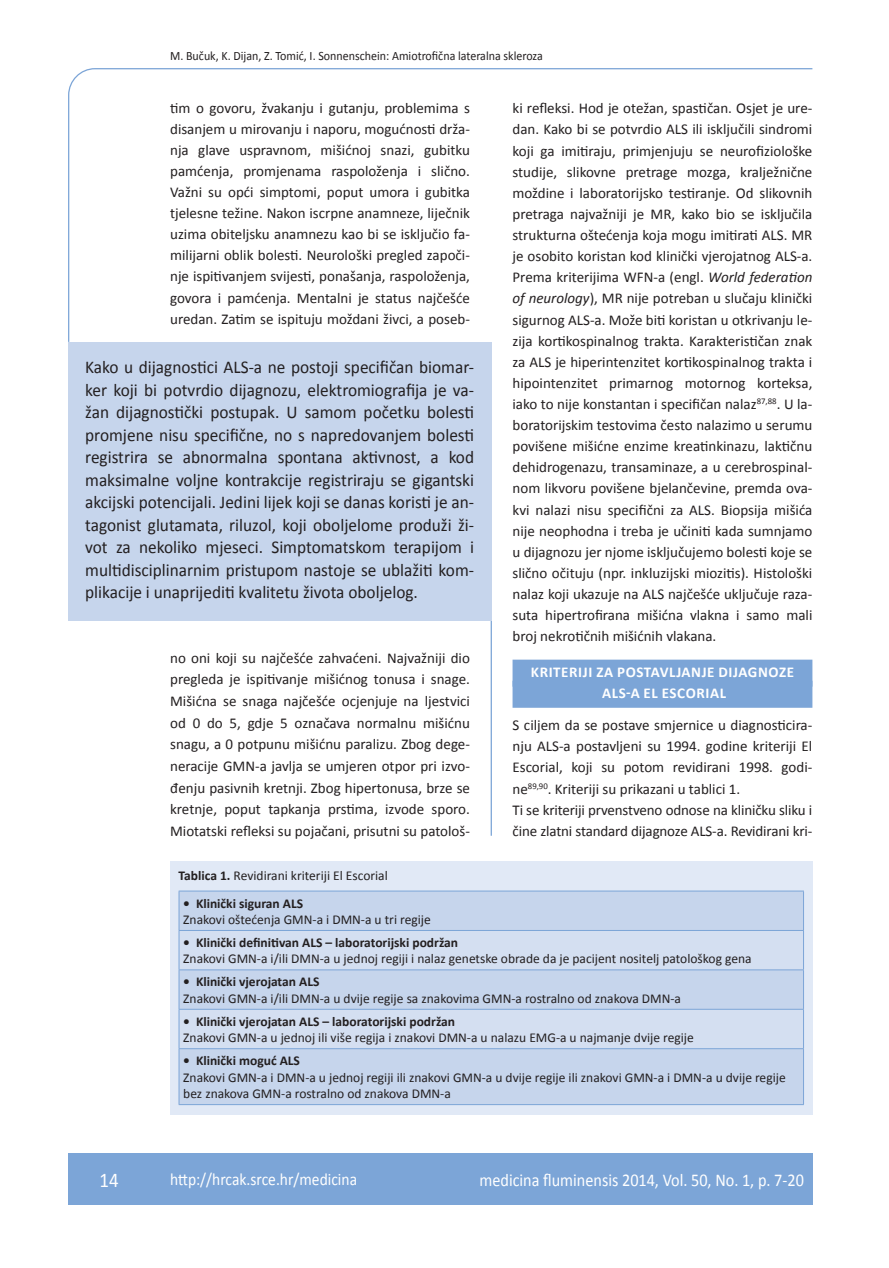
<style>
.page{position:relative;width:889px;height:1268px;background:#fff}
.page>*{position:absolute;margin:0;border:0;box-sizing:border-box;transform-origin:0 0}
.t1{font:21px "Calibri";color:#fff;scale:.9 1}
.t2{font:18px/22.5px "Calibri";color:#231f20;text-align:justify;scale:.96 1}
.t3{font:18px "Calibri";color:#fff;scale:.9 1}
.t4{font:17.25px "Calibri";color:#fff;scale:.9 1}
.t5{font:15px/21.1px "Calibri";color:#231f20;text-align:justify}
.t6{font:700 15px/21.1px "Calibri";letter-spacing:.04em;color:#fff;text-align:center}
.t7{font:13.5px/16.5px "Calibri";color:#231f20}
.t8{font:700 13.5px "Calibri";color:#231f20}
.t9{font:12.75px "Calibri";color:#231f20;scale:.94 1}
.s1{font-style:italic}
.s2{font-weight:700}
</style>
<div class="page">
<svg style="left:68px;top:68px;width:745px;height:275px"></svg>
<hr style="left:490px;top:620px;width:2px;height:215px;background:#7ca5d7">
<div style="left:68px;top:1152px;width:744px;height:51px;background:#7ca5d7"></div>
<div style="left:512px;top:659px;width:300px;height:27px;background:#7ca5d7"></div>
<div style="left:512px;top:680px;width:300px;height:27px;background:#7ca5d7"></div>
<div style="left:68px;top:342px;width:423px;height:279px;background:#c6d5ec"></div>
<div style="left:170px;top:861px;width:642px;height:253px;background:#e1e9f6"></div>
<div style="left:180px;top:891px;width:623px;height:212px;background:#c6d5ec"></div>
<svg style="left:180px;top:930px;width:623px;height:118px;fill:#d4dff1"></svg>
<hr style="left:179px;top:890px;width:625px;height:1px;background:#7ca5d7">
<hr style="left:179px;top:891px;width:1px;height:38px;background:#7ca5d7">
<hr style="left:803px;top:891px;width:1px;height:38px;background:#7ca5d7">
<hr style="left:179px;top:929px;width:625px;height:1px;background:#7ca5d7">
<hr style="left:179px;top:930px;width:1px;height:39px;background:#7ca5d7">
<hr style="left:803px;top:930px;width:1px;height:39px;background:#7ca5d7">
<hr style="left:179px;top:969px;width:625px;height:1px;background:#7ca5d7">
<hr style="left:179px;top:970px;width:1px;height:38px;background:#7ca5d7">
<hr style="left:803px;top:970px;width:1px;height:38px;background:#7ca5d7">
<hr style="left:179px;top:1008px;width:625px;height:1px;background:#7ca5d7">
<hr style="left:179px;top:1009px;width:1px;height:39px;background:#7ca5d7">
<hr style="left:803px;top:1009px;width:1px;height:39px;background:#7ca5d7">
<hr style="left:179px;top:1048px;width:625px;height:1px;background:#7ca5d7">
<hr style="left:179px;top:1048px;width:1px;height:55px;background:#7ca5d7">
<hr style="left:803px;top:1048px;width:1px;height:55px;background:#7ca5d7">
<hr style="left:179px;top:1103px;width:625px;height:1px;background:#7ca5d7">
<p class="t9" style="left:170px;top:47px;width:398px">M. Bučuk, K. Dijan, Z. Tomić, I. Sonnenschein: Amiotrofična lateralna skleroza</p>
<p class="t5" style="left:170px;top:97px;width:301px">tim o govoru, žvakanju i gutanju, problemima s disanjem u mirovanju i naporu, mogućnosti drža&shy;nja glave uspravnom, mišićnoj snazi, gubitku pamćenja, promjenama raspoloženja i slično.<br>Važni su opći simptomi, poput umora i gubitka tjelesne težine. Nakon iscrpne anamneze, liječnik uzima obiteljsku anamnezu kao bi se isključio fa&shy;milijarni oblik bolesti. Neurološki pregled započi&shy;nje ispitivanjem svijesti, ponašanja, raspoloženja, govora i pamćenja. Mentalni je status najčešće uredan. Zatim se ispituju moždani živci, a poseb-</p>
<p class="t5" style="left:512px;top:97px;width:301px">ki refleksi. Hod je otežan, spastičan. Osjet je ure&shy;dan. Kako bi se potvrdio ALS ili isključili sindromi koji ga imitiraju, primjenjuju se neurofiziološke studije, slikovne pretrage mozga, kralježnične moždine i laboratorijsko testiranje. Od slikovnih pretraga najvažniji je MR, kako bio se isključila strukturna oštećenja koja mogu imitirati ALS. MR je osobito koristan kod klinički vjerojatnog ALS-a.<br>Prema kriterijima WFN-a (engl. <span class="s1">World federation of neurology</span>), MR nije potreban u slučaju klinički sigurnog ALS-a. Može biti koristan u otkrivanju le&shy;zija kortikospinalnog trakta. Karakterističan znak za ALS je hiperintenzitet kortikospinalnog trakta i hipointenzitet primarnog motornog korteksa, iako to nije konstantan i specifičan nalaz<sup>87,88</sup>. U la&shy;boratorijskim testovima često nalazimo u serumu povišene mišićne enzime kreatinkinazu, laktičnu dehidrogenazu, transaminaze, a u cerebrospinal&shy;nom likvoru povišene bjelančevine, premda ova&shy;kvi nalazi nisu specifični za ALS. Biopsija mišića nije neophodna i treba je učiniti kada sumnjamo u dijagnozu jer njome isključujemo bolesti koje se slično očituju (npr. inkluzijski miozitis). Histološki nalaz koji ukazuje na ALS najčešće uključuje raza&shy;suta hipertrofirana mišićna vlakna i samo mali broj nekrotičnih mišićnih vlakana.</p>
<p class="t6" style="left:531px;top:660px;width:265px">KRITERIJI ZA POSTAVLJANJE DIJAGNOZE<br>ALS-A EL ESCORIAL</p>
<p class="t5" style="left:512px;top:713px;width:301px;text-align:left">S ciljem da se postave smjernice u diagnosticira&shy;nju ALS-a postavljeni su 1994. godine kriteriji El Escorial, koji su potom revidirani 1998. godi&shy;ne<sup>89,90</sup>. Kriteriji su prikazani u tablici 1.<br>Ti se kriteriji prvenstveno odnose na kliničku sliku i čine zlatni standard dijagnoze ALS-a. Revidirani kri-</p>
<p class="t2" style="left:85px;top:355px;width:407px">Kako u dijagnostici ALS-a ne postoji specifičan biomar&shy;ker koji bi potvrdio dijagnozu, elektromiografija je va&shy;žan dijagnostički postupak. U samom početku bolesti promjene nisu specifične, no s napredovanjem bolesti registrira se abnormalna spontana aktivnost, a kod maksimalne voljne kontrakcije registriraju se gigantski akcijski potencijali. Jedini lijek koji se danas koristi je an&shy;tagonist glutamata, riluzol, koji oboljelome produži ži&shy;vot za nekoliko mjeseci. Simptomatskom terapijom i multidisciplinarnim pristupom nastoje se ublažiti kom&shy;plikacije i unaprijediti kvalitetu života oboljelog.</p>
<p class="t5" style="left:170px;top:646px;width:301px;line-height:21.6px">no oni koji su najčešće zahvaćeni. Najvažniji dio pregleda je ispitivanje mišićnog tonusa i snage.<br>Mišićna se snaga najčešće ocjenjuje na ljestvici od 0 do 5, gdje 5 označava normalnu mišićnu snagu, a 0 potpunu mišićnu paralizu. Zbog dege&shy;neracije GMN-a javlja se umjeren otpor pri izvo&shy;đenju pasivnih kretnji. Zbog hipertonusa, brze se kretnje, poput tapkanja prstima, izvode sporo.<br>Miotatski refleksi su pojačani, prisutni su patološ-</p>
<p class="t7" style="left:179px;top:866px;width:211px"><span class="s2">Tablica 1.</span> Revidirani kriteriji El Escorial</p>
<p class="t8" style="left:183px;top:894px;width:121px">• Klinički siguran ALS</p>
<p class="t7" style="left:183px;top:910px;width:249px">Znakovi oštećenja GMN-a i DMN-a u tri regije</p>
<p class="t8" style="left:183px;top:933px;width:276px">• Klinički definitivan ALS – laboratorijski podržan</p>
<p class="t7" style="left:183px;top:949px;width:570px">Znakovi GMN-a i/ili DMN-a u jednoj regiji i nalaz genetske obrade da je pacijent nositelj patološkog gena</p>
<p class="t8" style="left:183px;top:973px;width:138px">• Klinički vjerojatan ALS</p>
<p class="t7" style="left:183px;top:989px;width:499px">Znakovi GMN-a i/ili DMN-a u dvije regije sa znakovima GMN-a rostralno od znakova DMN-a</p>
<p class="t8" style="left:183px;top:1012px;width:273px">• Klinički vjerojatan ALS – laboratorijski podržan</p>
<p class="t7" style="left:183px;top:1028px;width:512px">Znakovi GMN-a u jednoj ili više regija i znakovi DMN-a u nalazu EMG-a u najmanje dvije regije</p>
<p class="t8" style="left:183px;top:1052px;width:118px">• Klinički moguć ALS</p>
<p class="t7" style="left:183px;top:1068px;width:604px">Znakovi GMN-a i DMN-a u jednoj regiji ili znakovi GMN-a u dvije regije ili znakovi GMN-a i DMN-a u dvije regije bez znakova GMN-a rostralno od znakova DMN-a</p>
<h1 class="t1" style="left:99px;top:1166px;width:23px">14</h1>
<p class="t4" style="left:170px;top:1167px;width:209px">http://hrcak.srce.hr/medicina</p>
<p class="t3" style="left:479px;top:1168px;width:362px">medicina fluminensis 2014, Vol. 50, No. 1, p. 7-20</p>
</div>
